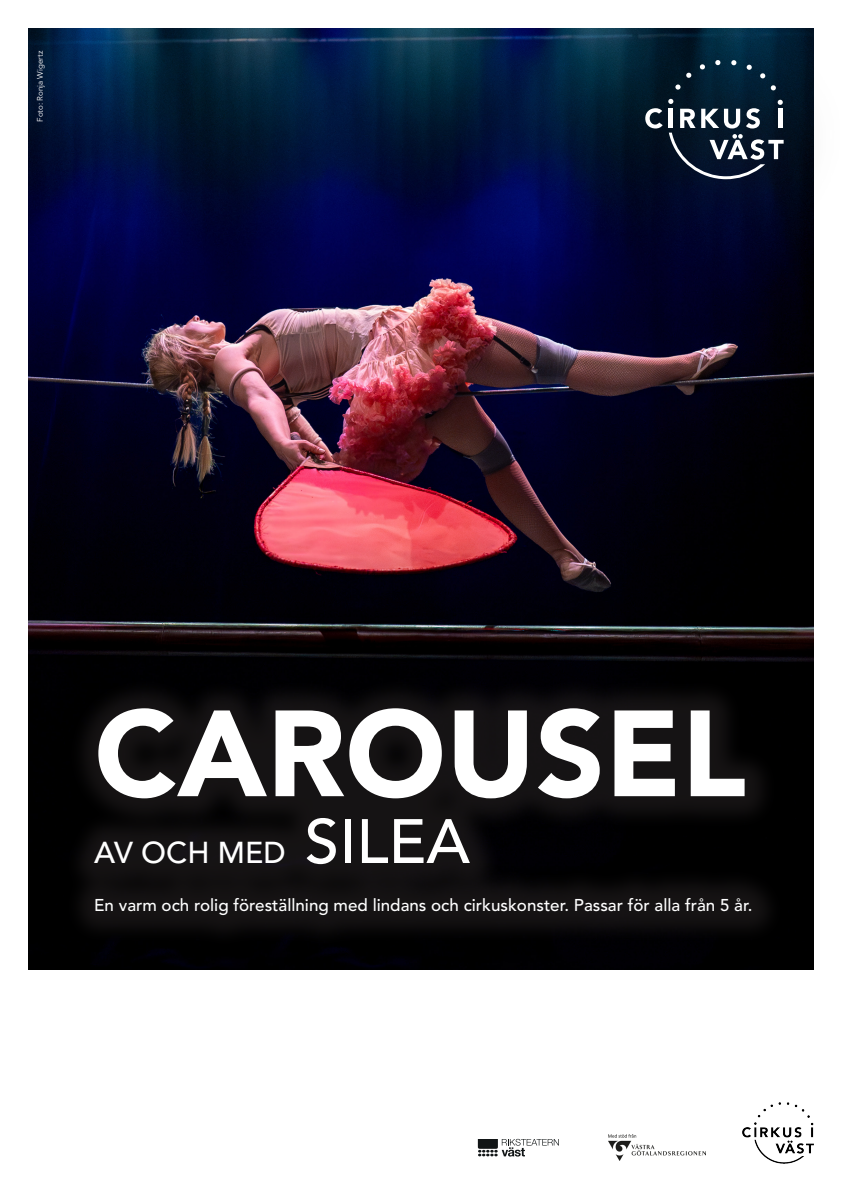
<style>
.page{position:relative;width:842px;height:1191px;background:#fff}
.page>*{position:absolute;margin:0;border:0;box-sizing:border-box;transform-origin:0 0}
.t1{font:900 121px "Avenir LT Std";color:#fff}
.t2{font:500 30px "Avenir LT Std";color:#fff}
.t3{font:500 17px "Avenir LT Std";color:#fff}
.t4{font:8px "Avenir LT Std";color:#fff}
.s1{font-size:62px}
</style>
<div class="page">
<img style="left:28px;top:28px;width:786px;height:941px">
<img style="left:743px;top:1102px;width:70px;height:61px">
<img style="left:609px;top:1134px;width:96px;height:26px">
<svg style="left:478px;top:1138px;width:81px;height:18px"></svg>
<div style="left:598px;top:15px;width:244px;height:228px;background:#231f20;opacity:.75"></div>
<svg style="left:675px;top:84px;width:6px;height:6px"></svg>
<svg style="left:686px;top:72px;width:6px;height:6px"></svg>
<svg style="left:699px;top:64px;width:6px;height:6px"></svg>
<svg style="left:715px;top:60px;width:6px;height:6px"></svg>
<svg style="left:731px;top:60px;width:6px;height:5px"></svg>
<svg style="left:746px;top:65px;width:6px;height:5px"></svg>
<svg style="left:760px;top:73px;width:6px;height:6px"></svg>
<svg style="left:770px;top:85px;width:6px;height:6px"></svg>
<svg style="left:645px;top:99px;width:139px;height:80px"></svg>
<div style="left:64px;top:677px;width:721px;height:271px;background:#231f20;opacity:.63"></div>
<p class="t4" style="left:36px;top:122px;width:72px;rotate:-90deg">Foto: Ronja Wigertz</p>
<p class="t1" style="left:94px;top:681px;width:653px">CAROUSEL</p>
<p class="t2" style="left:94px;top:835px;width:377px">AV OCH MED <span class="s1">SILEA</span></p>
<p class="t3" style="left:94px;top:895px;width:660px">En varm och rolig föreställning med lindans och cirkuskonster. Passar för alla från 5 år.</p>
</div>
